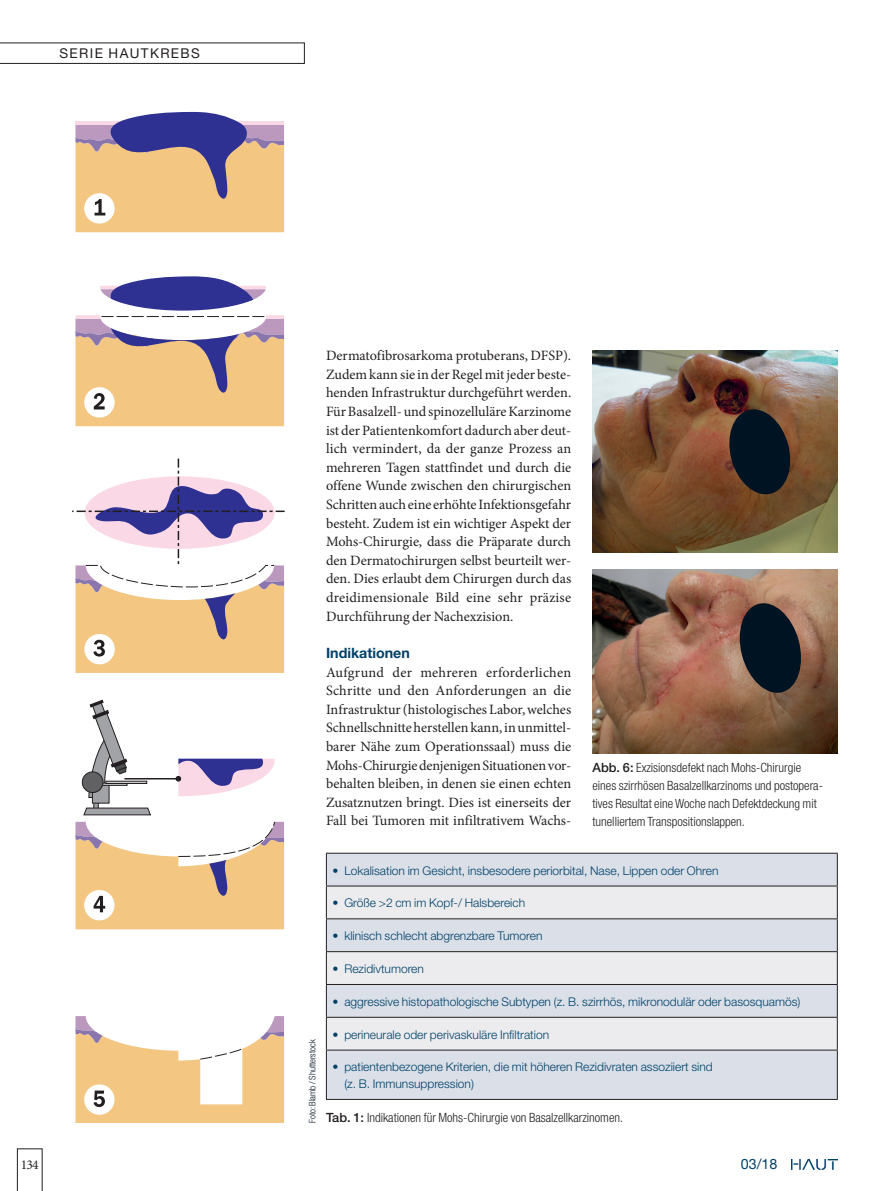
<style>
.page{position:relative;width:893px;height:1191px;background:#fff}
.page>*{position:absolute;margin:0;border:0;box-sizing:border-box;transform-origin:0 0}
.H_04_Body_o_Einz{font:14.25px/18.6px "Minion Pro";color:#231f20;text-align:justify}
.H_06_Sub_I{font:700 14.25px "Helvetica Neue LT Std";color:#004168}
.t1{font:14.25px "Helvetica Neue LT Std";color:#004168}
.t2{font:13.5px "Helvetica Neue LT Std";letter-spacing:.1em;color:#231f20}
.t3{font:13.5px "Minion Pro";color:#231f20}
.H_00_bu{font:300 condensed 12.75px/18px "Helvetica Neue LT Std";color:#231f20}
.H_Tabelle{font:300 12px/16.5px "Helvetica Neue LT Std";color:#004168}
._00_bu{font:300 condensed 9px "Helvetica Neue LT Std";color:#001322}
.s1{font-weight:500;font-stretch:normal}
</style>
<div class="page">
<svg style="left:0;top:43px;width:305px;height:21px"></svg>
<svg style="left:17px;top:1148px;width:26px;height:43px"></svg>
<img style="left:791px;top:1159px;width:47px;height:10px">
<img style="left:592px;top:351px;width:246px;height:201px">
<img style="left:592px;top:570px;width:246px;height:184px">
<div style="left:327px;top:854px;width:510px;height:245px;background:#dadfe8"></div>
<svg style="left:327px;top:886px;width:510px;height:163px;background:#e3e5e9"></svg>
<hr style="left:326px;top:853px;width:512px;height:1px;background:#231f20">
<hr style="left:326px;top:853px;width:1px;height:32px;background:#231f20">
<hr style="left:837px;top:853px;width:1px;height:32px;background:#231f20">
<hr style="left:326px;top:885px;width:512px;height:1px;background:#231f20">
<hr style="left:326px;top:886px;width:1px;height:32px;background:#231f20">
<hr style="left:837px;top:886px;width:1px;height:32px;background:#231f20">
<hr style="left:326px;top:918px;width:512px;height:1px;background:#231f20">
<hr style="left:326px;top:919px;width:1px;height:32px;background:#231f20">
<hr style="left:837px;top:919px;width:1px;height:32px;background:#231f20">
<hr style="left:326px;top:951px;width:512px;height:1px;background:#231f20">
<hr style="left:326px;top:952px;width:1px;height:32px;background:#231f20">
<hr style="left:837px;top:952px;width:1px;height:32px;background:#231f20">
<hr style="left:326px;top:984px;width:512px;height:1px;background:#231f20">
<hr style="left:326px;top:984px;width:1px;height:33px;background:#231f20">
<hr style="left:837px;top:984px;width:1px;height:33px;background:#231f20">
<hr style="left:326px;top:1017px;width:512px;height:1px;background:#231f20">
<hr style="left:326px;top:1017px;width:1px;height:32px;background:#231f20">
<hr style="left:837px;top:1017px;width:1px;height:32px;background:#231f20">
<hr style="left:326px;top:1049px;width:512px;height:1px;background:#231f20">
<hr style="left:326px;top:1050px;width:1px;height:49px;background:#231f20">
<hr style="left:837px;top:1050px;width:1px;height:49px;background:#231f20">
<hr style="left:326px;top:1099px;width:512px;height:1px;background:#231f20">
<svg style="left:94px;top:803px;width:4px;height:4px"></svg>
<svg style="left:83px;top:807px;width:68px;height:8px"></svg>
<svg style="left:88px;top:700px;width:39px;height:98px"></svg>
<div style="left:92px;top:784px;width:17px;height:19px;background:#a1a3a6;border:1px solid #231f20"></div>
<div style="left:100px;top:783px;width:27px;height:2px;background:#cdced0;border:1px solid #231f20"></div>
<div style="left:106px;top:781px;width:41px;height:2px;background:#cdced0;border:1px solid #231f20"></div>
<div style="left:82px;top:772px;width:21px;height:20px;background:#616164;border-radius:50%"></div>
<div style="left:82px;top:771px;width:21px;height:21px;border:1px solid #231f20;border-radius:50%"></div>
<hr style="left:124px;top:778px;width:54px;height:1px;background:#231f20">
<svg style="left:176px;top:758px;width:99px;height:38px"></svg>
<svg style="left:75px;top:112px;width:209px;height:120px;background:#c6a792"></svg>
<svg style="left:75px;top:276px;width:209px;height:150px"></svg>
<svg style="left:72px;top:458px;width:213px;height:215px"></svg>
<svg style="left:75px;top:821px;width:209px;height:108px"></svg>
<svg style="left:75px;top:1016px;width:209px;height:107px"></svg>
<svg style="left:736px;top:600px;width:69px;height:96px;background:#3c3838"></svg>
<svg style="left:725px;top:406px;width:69px;height:92px;background:#2e2826"></svg>
<p class="t2" style="left:60px;top:45px;width:142px">SERIE HAUTKREBS</p>
<p class="t3" style="left:21px;top:1155px;width:20px">134</p>
<p class="H_04_Body_o_Einz" style="left:326px;top:346px;width:247px">Dermatofibrosarkoma protuberans, DFSP).<br>Zudem kann sie in der Regel mit jeder beste&shy;henden Infrastruktur durchgeführt werden.<br>Für Basalzell- und spinozelluläre Karzinome ist der Patientenkomfort dadurch aber deut&shy;lich vermindert, da der ganze Prozess an mehreren Tagen stattfindet und durch die offene Wunde zwischen den chirurgischen Schritten auch eine erhöhte Infektionsgefahr besteht. Zudem ist ein wichtiger Aspekt der Mohs-Chirurgie, dass die Präparate durch den Dermatochirurgen selbst beurteilt wer&shy;den. Dies erlaubt dem Chirurgen durch das dreidimensionale Bild eine sehr präzise Durchführung der Nachexzision.</p>
<p class="H_06_Sub_I" style="left:326px;top:644px;width:85px">Indikationen</p>
<p class="H_04_Body_o_Einz" style="left:326px;top:662px;width:247px">Aufgrund der mehreren erforderlichen Schritte und den Anforderungen an die Infrastruktur (histologisches Labor, welches Schnellschnitte herstellen kann, in unmittel&shy;barer Nähe zum Operationssaal) muss die Mohs-Chirurgie denjenigen Situationen vor&shy;behalten bleiben, in denen sie einen echten Zusatznutzen bringt. Dies ist einerseits der Fall bei Tumoren mit infiltrativem Wachs-</p>
<p class="H_00_bu" style="left:592px;top:758px;width:232px"><span class="s1">Abb. 6:</span> Exzisionsdefekt nach Mohs-Chirurgie eines szirrhösen Basalzellkarzinoms und postopera&shy;tives Resultat eine Woche nach Defektdeckung mit tunelliertem Transpositionslappen.</p>
<p class="_00_bu" style="left:307px;top:1123px;width:85px;rotate:-90deg">Foto: Blamb / Shutterstock</p>
<p class="H_Tabelle" style="left:332px;top:861px;width:388px">• Lokalisation im Gesicht, insbesodere periorbital, Nase, Lippen oder Ohren</p>
<p class="H_Tabelle" style="left:332px;top:894px;width:194px">• Größe &gt;2 cm im Kopf-/ Halsbereich</p>
<p class="H_Tabelle" style="left:332px;top:927px;width:212px">• klinisch schlecht abgrenzbare Tumoren</p>
<p class="H_Tabelle" style="left:332px;top:960px;width:93px">• Rezidivtumoren</p>
<p class="H_Tabelle" style="left:332px;top:993px;width:470px">• aggressive histopathologische Subtypen (z. B. szirrhös, mikronodulär oder basosquamös)</p>
<p class="H_Tabelle" style="left:332px;top:1025px;width:218px">• perineurale oder perivaskuläre Infiltration</p>
<p class="H_Tabelle" style="left:344px;top:1058px;width:370px;text-indent:-12px">• patientenbezogene Kriterien, die mit höheren Rezidivraten assoziiert sind (z. B. Immunsuppression)</p>
<p class="H_00_bu" style="left:326px;top:1108px;width:299px"><span class="s1">Tab. 1:</span> Indikationen für Mohs-Chirurgie von Basalzellkarzinomen.</p>
<p class="t1" style="left:741px;top:1155px;width:38px">03/18</p>
</div>
